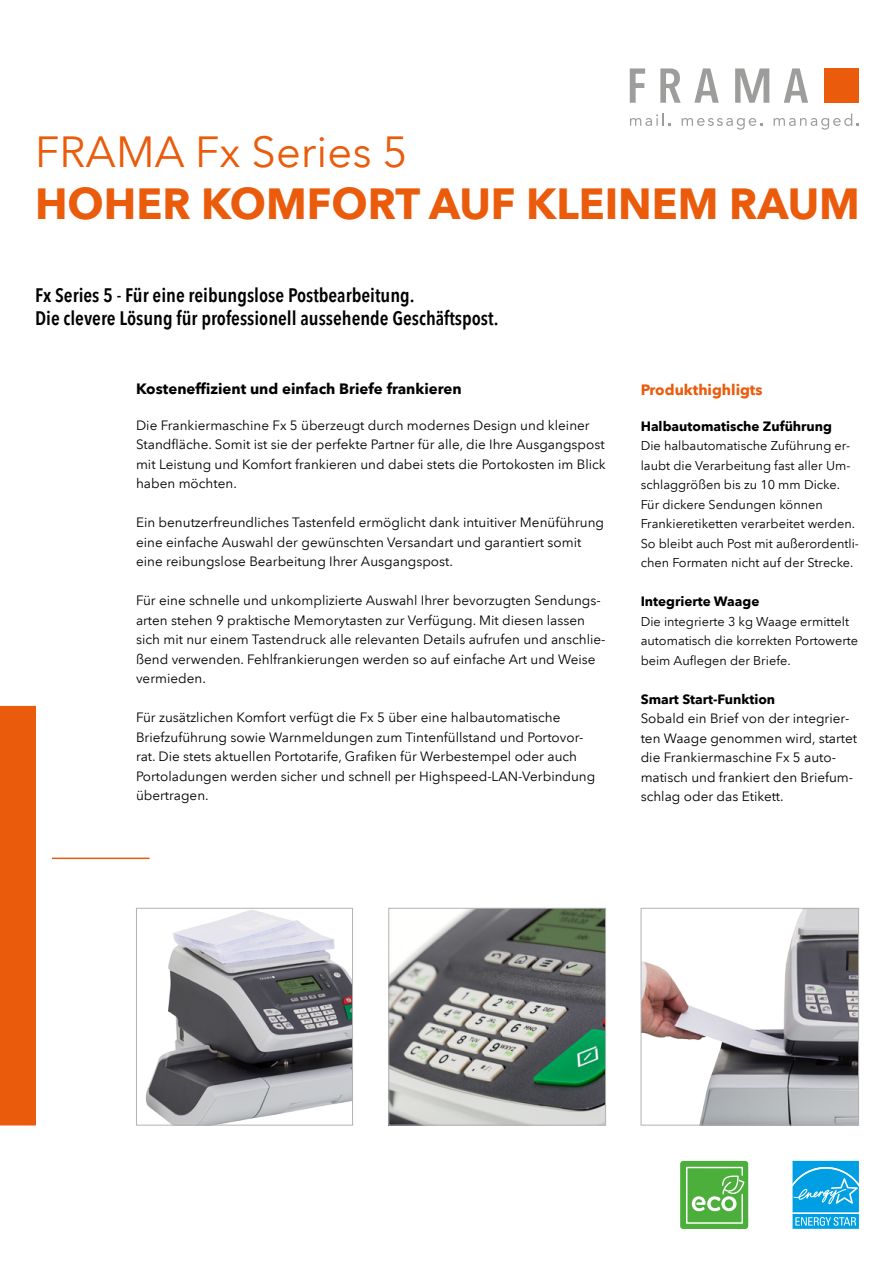
<style>
.page{position:relative;width:893px;height:1263px;background:#fff}
.page>*{position:absolute;margin:0;border:0;box-sizing:border-box;transform-origin:0 0}
.t1{font:700 43.5px "Avenir Next LT Pro";color:#ea5b0b}
.t2{font:43.5px "Avenir Next LT Pro";color:#ea5b0b}
.t3{font:600 condensed 19.5px/23.4px "Avenir Next LT Pro";color:#020203}
.t4{font:700 15px "Avenir Next LT Pro";color:#000}
.t5{font:700 15px "Avenir Next LT Pro";color:#ea5b0b}
.t6{font:13.5px/19.5px "Avenir Next LT Pro";color:#000}
.t7{font:700 13.5px "Avenir Next LT Pro";color:#000}
.t8{font:12.75px/19.5px "Avenir Next LT Pro";color:#000}
</style>
<div class="page">
<div style="left:824px;top:68px;width:35px;height:35px;background:#ea5b0b"></div>
<svg style="left:630px;top:68px;width:15px;height:35px"></svg>
<svg style="left:660px;top:68px;width:21px;height:35px"></svg>
<svg style="left:694px;top:68px;width:25px;height:35px"></svg>
<svg style="left:784px;top:68px;width:24px;height:35px"></svg>
<svg style="left:735px;top:68px;width:34px;height:35px"></svg>
<svg style="left:630px;top:114px;width:41px;height:12px"></svg>
<svg style="left:682px;top:118px;width:80px;height:12px"></svg>
<svg style="left:773px;top:114px;width:86px;height:16px"></svg>
<div style="left:0;top:706px;width:36px;height:419px;background:#ea5b0b"></div>
<hr style="left:52px;top:857px;width:98px;height:2px;background:#ea5b0b">
<img style="left:145px;top:910px;width:206px;height:213px">
<div style="left:136px;top:908px;width:217px;height:217px;border:1px solid #b3b2b2"></div>
<img style="left:643px;top:910px;width:214px;height:213px">
<div style="left:641px;top:908px;width:218px;height:217px;border:1px solid #b3b2b2"></div>
<img style="left:390px;top:910px;width:214px;height:213px">
<div style="left:388px;top:908px;width:218px;height:217px;border:1px solid #b3b2b2"></div>
<svg style="left:792px;top:1214px;width:1px;height:15px"></svg>
<svg style="left:793px;top:1161px;width:66px;height:68px;background:#2bafe7"></svg>
<svg style="left:680px;top:1161px;width:68px;height:68px;background:#69bb5b"></svg>
<div style="left:725px;top:1199px;width:8px;height:9px;background:#4cae3b;border-radius:50%"></div>
<h1 class="t2" style="left:35px;top:126px;width:374px">frama Fx Series 5</h1>
<h1 class="t1" style="left:35px;top:177px;width:826px">hoher komfort auf kleinem raum</h1>
<h2 class="t3" style="left:35px;top:283px;width:465px">Fx Series 5 - Für eine reibungslose Postbearbeitung.<br>Die clevere Lösung für professionell aussehende Geschäftspost.</h2>
<p class="t4" style="left:136px;top:379px;width:327px">Kosteneffizient und einfach Briefe frankieren</p>
<p class="t6" style="left:136px;top:415px;width:471px">Die Frankiermaschine Fx 5 überzeugt durch modernes Design und kleiner Standfläche. Somit ist sie der perfekte Partner für alle, die Ihre Ausgangspost mit Leistung und Komfort frankieren und dabei stets die Portokosten im Blick haben möchten.</p>
<p class="t6" style="left:136px;top:513px;width:470px">Ein benutzerfreundliches Tastenfeld ermöglicht dank intuitiver Menüführung eine einfache Auswahl der gewünschten Versandart und garantiert somit eine reibungslose Bearbeitung Ihrer Ausgangspost.</p>
<p class="t6" style="left:136px;top:591px;width:471px">Für eine schnelle und unkomplizierte Auswahl Ihrer bevorzugten Sendungs&shy;arten stehen 9 praktische Memorytasten zur Verfügung. Mit diesen lassen sich mit nur einem Tastendruck alle relevanten Details aufrufen und anschlie&shy;ßend verwenden. Fehlfrankierungen werden so auf einfache Art und Weise vermieden.</p>
<p class="t6" style="left:136px;top:708px;width:461px">Für zusätzlichen Komfort verfügt die Fx 5 über eine halbautomatische Briefzuführung sowie Warnmeldungen zum Tintenfüllstand und Portovor&shy;rat. Die stets aktuellen Portotarife, Grafiken für Werbestempel oder auch Portoladungen werden sicher und schnell per Highspeed-LAN-Verbindung übertragen.</p>
<p class="t5" style="left:641px;top:380px;width:123px">Produkthighligts</p>
<p class="t7" style="left:641px;top:418px;width:193px">Halbautomatische Zuführung</p>
<p class="t8" style="left:641px;top:436px;width:220px">Die halbautomatische Zuführung er&shy;laubt die Verarbeitung fast aller Um&shy;schlaggrößen bis zu 10 mm Dicke.<br>Für dickere Sendungen können Frankieretiketten verarbeitet werden.<br>So bleibt auch Post mit außerordentli&shy;chen Formaten nicht auf der Strecke.</p>
<p class="t7" style="left:641px;top:593px;width:120px">Integrierte Waage</p>
<p class="t8" style="left:641px;top:612px;width:219px">Die integrierte 3 kg Waage ermittelt automatisch die korrekten Portowerte beim Auflegen der Briefe.</p>
<p class="t7" style="left:641px;top:691px;width:136px">Smart Start-Funktion</p>
<p class="t6" style="left:641px;top:709px;width:218px">Sobald ein Brief von der integrier&shy;ten Waage genommen wird, startet die Frankiermaschine Fx 5 auto&shy;matisch und frankiert den Briefum&shy;schlag oder das Etikett.</p>
</div>
